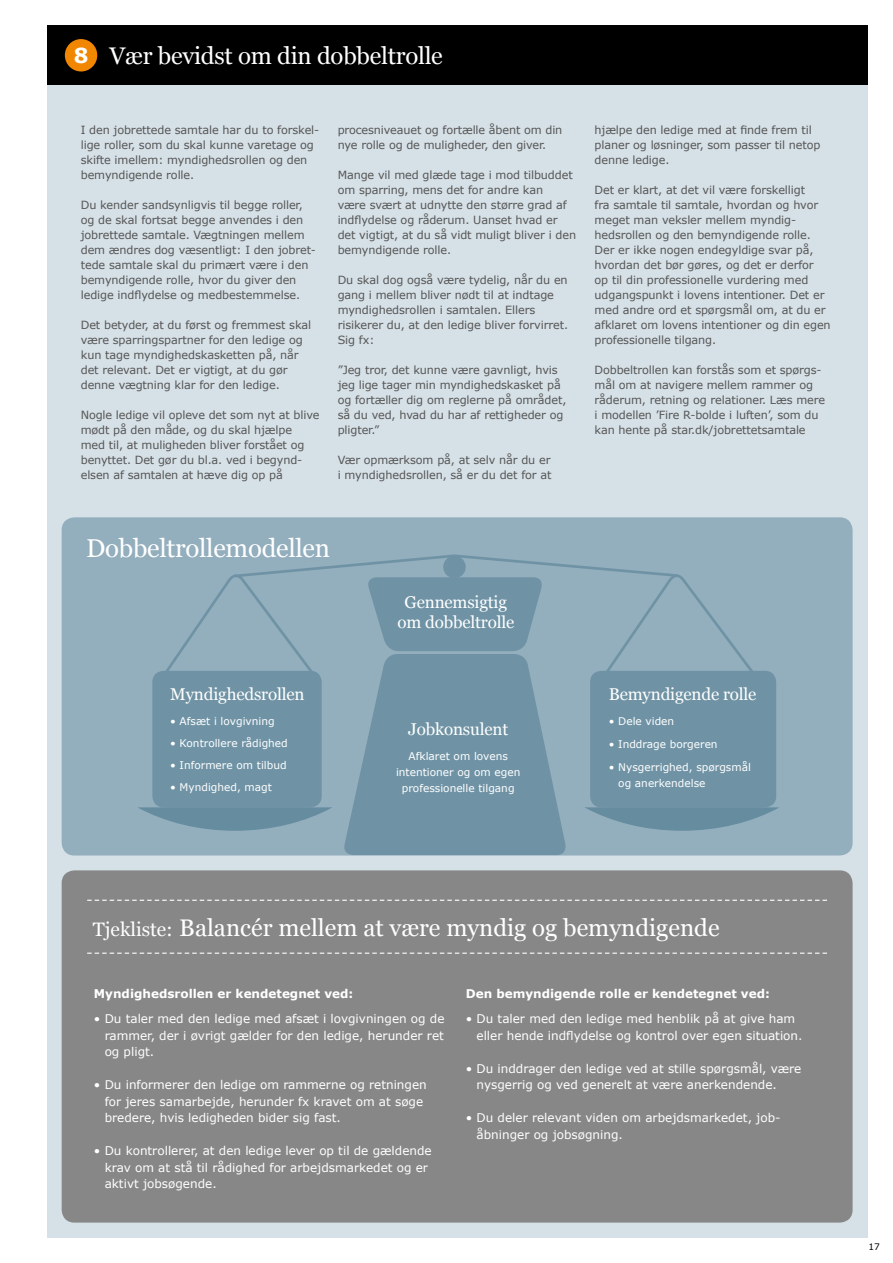
<style>
.page{position:relative;width:893px;height:1263px;background:#fff}
.page>*{position:absolute;margin:0;border:0;box-sizing:border-box;transform-origin:0 0}
.t1{font:25.8px "Georgia";letter-spacing:-.01em;color:#fff}
.t2{font:24px "Georgia";color:#fff}
.t3{font:700 20.7px "Verdana";color:#fff}
.t4{font:16.95px/19.8px "Georgia";letter-spacing:-.01em;color:#fff;text-align:center}
.t5{font:12px/16.5px "Verdana";color:#fff}
.t6{font:700 12px "Verdana";color:#fff}
.t7{font:11.25px/15px "Verdana";letter-spacing:-.01em;color:#565655}
.t8{font:10.5px/15.9px "Verdana";color:#fff;text-align:center}
.t9{font:9px "Verdana";color:#000}
.s1{font-size:19.5px}
</style>
<div class="page">
<div style="left:47px;top:85px;width:820px;height:1152px;background:#d6e0e7"></div>
<div style="left:47px;top:26px;width:820px;height:59px;background:#000"></div>
<div style="left:62px;top:870px;width:791px;height:352px;background:#868786;border-radius:13px"></div>
<svg style="left:87px;top:952px;width:740px;height:2px"></svg>
<svg style="left:87px;top:900px;width:740px;height:1px"></svg>
<div style="left:65px;top:39px;width:32px;height:32px;background:#f18700;border-radius:50%"></div>
<div style="left:62px;top:517px;width:791px;height:338px;background:#93aebd;border-radius:13px"></div>
<div style="left:152px;top:671px;width:170px;height:136px;background:#6f93a5;border-radius:11px"></div>
<svg style="left:344px;top:676px;width:222px;height:179px;fill:#6f93a5"></svg>
<div style="left:590px;top:671px;width:186px;height:136px;background:#6f93a5;border-radius:11px"></div>
<svg style="left:585px;top:807px;width:194px;height:24px"></svg>
<svg style="left:138px;top:807px;width:194px;height:24px"></svg>
<svg style="left:165px;top:554px;width:588px;height:122px"></svg>
<h3 class="t3" style="left:74px;top:41px;width:16px">8</h3>
<h2 class="t2" style="left:109px;top:38px;width:335px">Vær bevidst om din dobbeltrolle</h2>
<p class="t7" style="left:81px;top:122px;width:240px">I den jobrettede samtale har du to forskel&shy;lige roller, som du skal kunne varetage og skifte imellem: myndighedsrollen og den bemyndigende rolle.</p>
<p class="t7" style="left:81px;top:197px;width:237px">Du kender sandsynligvis til begge roller, og de skal fortsat begge anvendes i den jobrettede samtale. Vægtningen mellem dem ændres dog væsentligt: I den jobret&shy;tede samtale skal du primært være i den bemyndigende rolle, hvor du giver den ledige indflydelse og medbestemmelse.</p>
<p class="t7" style="left:81px;top:317px;width:232px">Det betyder, at du først og fremmest skal være sparringspartner for den ledige og kun tage myndighedskasketten på, når det relevant. Det er vigtigt, at du gør denne vægtning klar for den ledige.</p>
<p class="t7" style="left:81px;top:407px;width:240px">Nogle ledige vil opleve det som nyt at blive mødt på den måde, og du skal hjælpe<br>med til, at muligheden bliver forstået og benyttet. Det gør du bl.a. ved i begynd&shy;elsen af samtalen at hæve dig op på</p>
<p class="t7" style="left:338px;top:122px;width:226px">procesniveauet og fortælle åbent om din nye rolle og de muligheder, den giver.</p>
<p class="t7" style="left:338px;top:167px;width:240px">Mange vil med glæde tage i mod tilbuddet om sparring, mens det for andre kan<br>være svært at udnytte den større grad af indflydelse og råderum. Uanset hvad er det vigtigt, at du så vidt muligt bliver i den bemyndigende rolle.</p>
<p class="t7" style="left:338px;top:272px;width:232px">Du skal dog også være tydelig, når du en gang i mellem bliver nødt til at indtage myndighedsrollen i samtalen. Ellers risikerer du, at den ledige bliver forvirret.<br>Sig fx:</p>
<p class="t7" style="left:338px;top:362px;width:230px">”Jeg tror, det kunne være gavnligt, hvis jeg lige tager min myndighedskasket på og fortæller dig om reglerne på området, så du ved, hvad du har af rettigheder og pligter.”</p>
<p class="t7" style="left:338px;top:452px;width:215px">Vær opmærksom på, at selv når du er i myndighedsrollen, så er du det for at</p>
<p class="t7" style="left:595px;top:122px;width:228px">hjælpe den ledige med at finde frem til planer og løsninger, som passer til netop denne ledige.</p>
<p class="t7" style="left:595px;top:182px;width:238px">Det er klart, at det vil være forskelligt<br>fra samtale til samtale, hvordan og hvor meget man veksler mellem myndig&shy;hedsrollen og den bemyndigende rolle.<br>Der er ikke nogen endegyldige svar på, hvordan det bør gøres, og det er derfor<br>op til din professionelle vurdering med udgangspunkt i lovens intentioner. Det er med andre ord et spørgsmål om, at du er afklaret om lovens intentioner og din egen professionelle tilgang.</p>
<p class="t7" style="left:595px;top:362px;width:232px">Dobbeltrollen kan forstås som et spørgs&shy;mål om at navigere mellem rammer og råderum, retning og relationer. Læs mere i modellen ’Fire R-bolde i luften’, som du kan hente på star.dk/jobrettetsamtale</p>
<h1 class="t1" style="left:86px;top:529px;width:245px">Dobbeltrollemodellen</h1>
<h3 class="t4" style="left:397px;top:591px;width:118px">Gennemsigtig om dobbeltrolle</h3>
<h3 class="t4" style="left:170px;top:683px;width:136px">Myndighedsrollen</h3>
<p class="t8" style="left:170px;top:713px;width:106px">• Afsæt i lovgivning</p>
<p class="t8" style="left:170px;top:735px;width:119px">• Kontrollere rådighed</p>
<p class="t8" style="left:170px;top:757px;width:118px">• Informere om tilbud</p>
<p class="t8" style="left:170px;top:779px;width:103px">• Myndighed, magt</p>
<h3 class="t4" style="left:408px;top:719px;width:102px">Jobkonsulent</h3>
<p class="t8" style="left:396px;top:748px;width:126px">Afklaret om lovens intentioner og om egen professionelle tilgang</p>
<h3 class="t4" style="left:609px;top:683px;width:149px">Bemyndigende rolle</h3>
<p class="t8" style="left:609px;top:713px;width:67px">• Dele viden</p>
<p class="t8" style="left:609px;top:736px;width:110px">• Inddrage borgeren</p>
<p class="t8" style="left:618px;top:759px;width:134px;text-align:left;text-indent:-9px">• Nysgerrighed, spørgsmål og anerkendelse</p>
<h2 class="t2" style="left:93px;top:910px;width:628px"><span class="s1">Tjekliste:</span> Balancér mellem at være myndig og bemyndigende</h2>
<p class="t6" style="left:94px;top:985px;width:261px">Myndighedsrollen er kendetegnet ved:</p>
<p class="t5" style="left:105px;top:1010px;width:341px;text-align:justify;text-indent:-11px">• Du taler med den ledige med afsæt i lovgivningen og de rammer, der i øvrigt gælder for den ledige, herunder ret og pligt.</p>
<p class="t5" style="left:105px;top:1076px;width:324px;text-indent:-11px">• Du informerer den ledige om rammerne og retningen for jeres samarbejde, herunder fx kravet om at søge bredere, hvis ledigheden bider sig fast.</p>
<p class="t5" style="left:105px;top:1142px;width:329px;text-indent:-11px">• Du kontrollerer, at den ledige lever op til de gældende krav om at stå til rådighed for arbejdsmarkedet og er aktivt jobsøgende.</p>
<p class="t6" style="left:466px;top:985px;width:306px">Den bemyndigende rolle er kendetegnet ved:</p>
<p class="t5" style="left:476px;top:1010px;width:327px;text-indent:-11px">• Du taler med den ledige med henblik på at give ham eller hende indflydelse og kontrol over egen situation.</p>
<p class="t5" style="left:476px;top:1060px;width:326px;text-indent:-11px">• Du inddrager den ledige ved at stille spørgsmål, være nysgerrig og ved generelt at være anerkendende.</p>
<p class="t5" style="left:476px;top:1109px;width:306px;text-indent:-11px">• Du deler relevant viden om arbejdsmarkedet, job&shy;åbninger og jobsøgning.</p>
<p class="t9" style="left:868px;top:1240px;width:13px">17</p>
</div>
